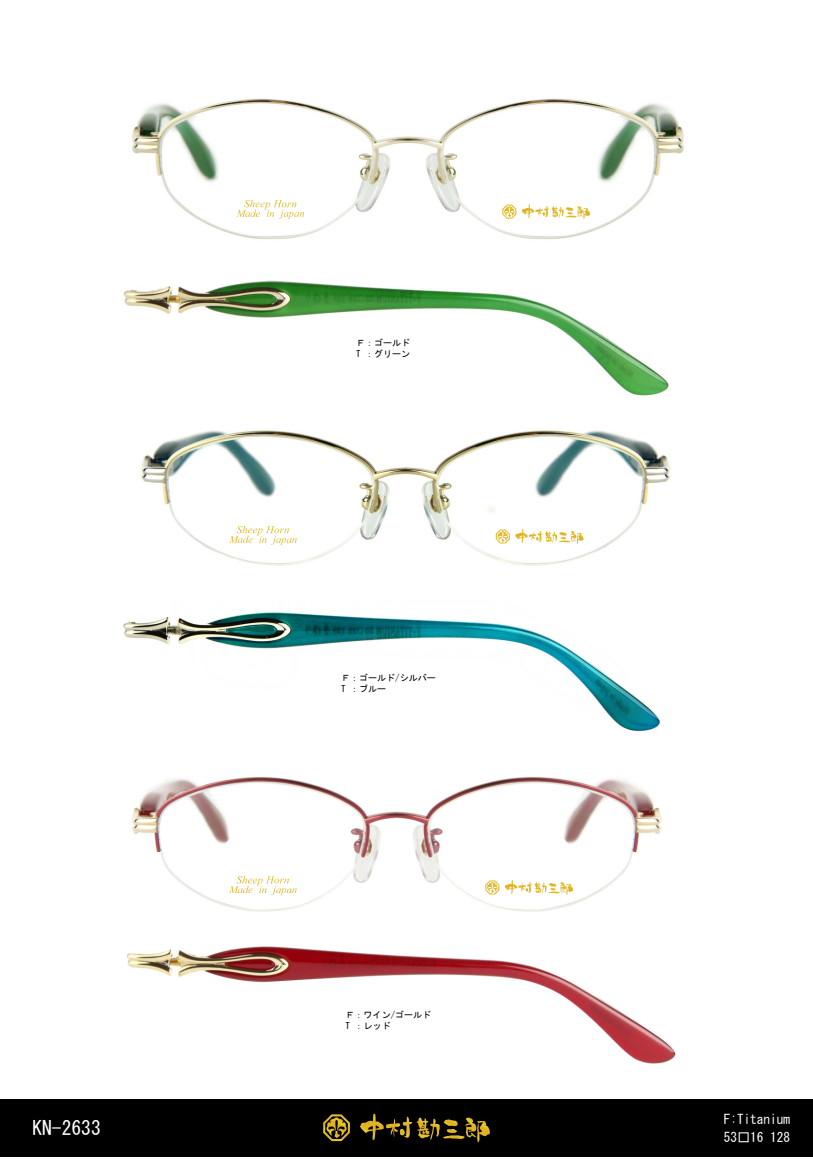
<style>
.page{position:relative;width:813px;height:1173px;background:#fff}
.page>*{position:absolute;margin:0;border:0;box-sizing:border-box;transform-origin:0 0}
.t1{font:19.5px "MS Gothic";color:#fff}
.t2{font:13.2px/17.2px "MS Gothic";color:#fff}
.t3{font:9px/10.8px "MS Gothic";color:#000}
</style>
<div class="page">
<img style="left:132px;top:777px;width:530px;height:135px">
<img style="left:132px;top:98px;width:552px;height:142px">
<img style="left:141px;top:430px;width:529px;height:136px">
<img style="left:123px;top:280px;width:546px;height:116px">
<img style="left:123px;top:612px;width:537px;height:120px">
<img style="left:127px;top:946px;width:549px;height:118px">
<div style="left:0;top:1098px;width:812px;height:57px;background:#000"></div>
<svg style="left:323px;top:1114px;width:27px;height:26px"></svg>
<svg style="left:477px;top:1121px;width:5px;height:11px"></svg>
<svg style="left:360px;top:1114px;width:14px;height:17px"></svg>
<svg style="left:386px;top:1121px;width:8px;height:13px"></svg>
<svg style="left:400px;top:1116px;width:10px;height:21px"></svg>
<svg style="left:416px;top:1117px;width:17px;height:22px"></svg>
<svg style="left:443px;top:1117px;width:28px;height:21px"></svg>
<svg style="left:236px;top:200px;width:68px;height:19px"></svg>
<svg style="left:502px;top:204px;width:27px;height:15px"></svg>
<svg style="left:535px;top:206px;width:51px;height:12px"></svg>
<svg style="left:229px;top:525px;width:67px;height:20px"></svg>
<svg style="left:495px;top:529px;width:14px;height:14px"></svg>
<svg style="left:515px;top:529px;width:7px;height:9px"></svg>
<svg style="left:528px;top:530px;width:51px;height:12px"></svg>
<svg style="left:229px;top:875px;width:67px;height:20px"></svg>
<svg style="left:485px;top:880px;width:27px;height:14px"></svg>
<svg style="left:518px;top:881px;width:51px;height:12px"></svg>
<p class="t3" style="left:356px;top:337px;width:55px">Ｆ：ゴールド<br>T ：グリーン</p>
<p class="t3" style="left:341px;top:672px;width:96px">Ｆ：ゴールド/シルバー<br>T ：ブルー</p>
<p class="t3" style="left:345px;top:1009px;width:87px">Ｆ：ワイン/ゴールド<br>T ：レッド</p>
<h1 class="t1" style="left:32px;top:1118px;width:70px">KN-2633</h1>
<h2 class="t2" style="left:723px;top:1110px;width:68px">F:Titanium<br>53□16 128</h2>
</div>
